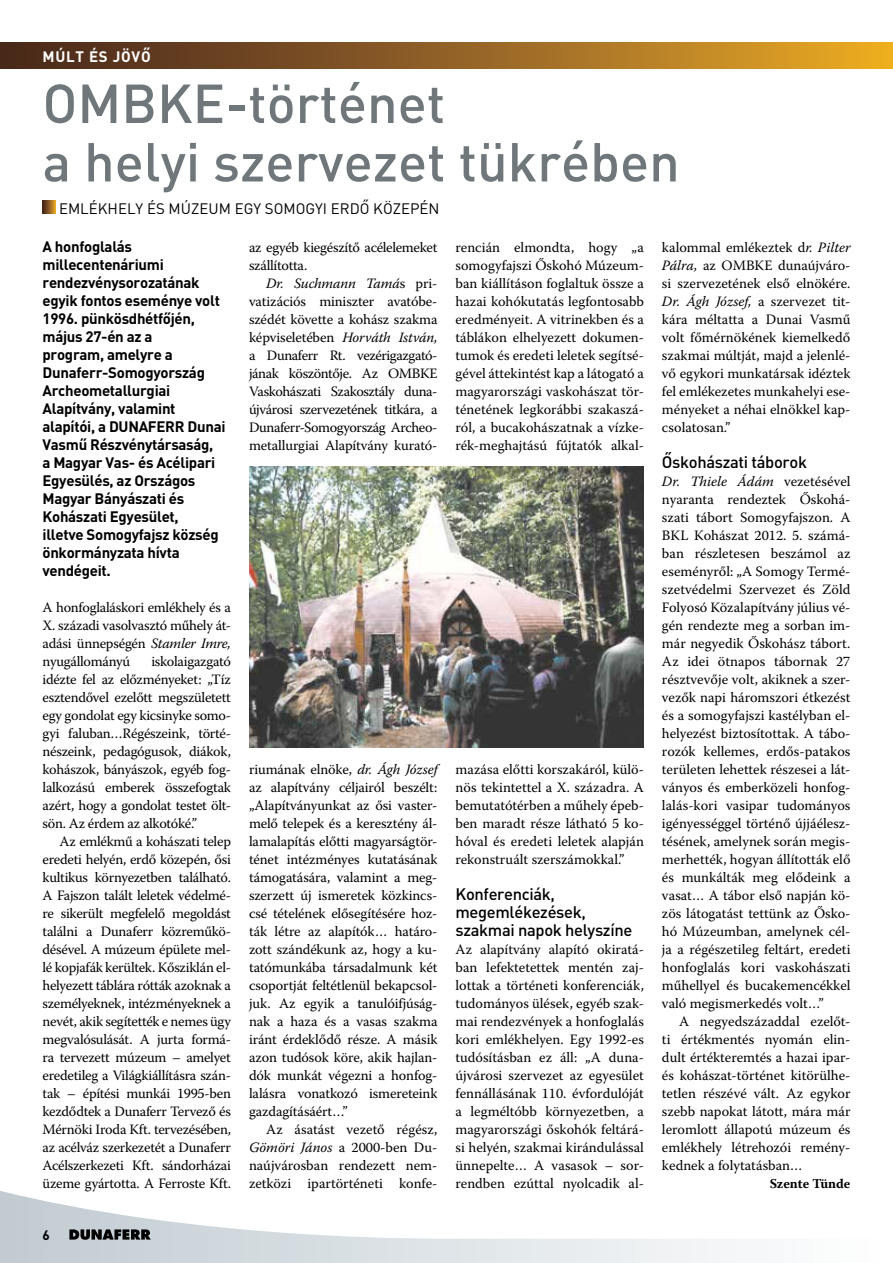
<style>
.page{position:relative;width:893px;height:1263px;background:#fff}
.page>*{position:absolute;margin:0;border:0;box-sizing:border-box;transform-origin:0 0}
.t1{font:500 54px/58.5px "DIN";color:#70777a}
.t2{font:500 16.5px/18px "DIN";letter-spacing:-.02em;color:#000}
.t3{font:700 15px/18px "DIN";letter-spacing:-.02em;color:#000}
.t4{font:15px "DIN";color:#000}
.t5{font:700 15px "DIN";letter-spacing:.05em;color:#fff}
.t6{font:14.25px/18px "Warnock Pro";letter-spacing:-.005em;color:#000;text-align:justify}
.t7{font:700 13.5px "Warnock Pro";color:#000}
.t8{font:700 13.5px "DIN";color:#000}
.s1{font-style:italic}
</style>
<div class="page">
<div style="left:0;top:43px;width:893px;height:25px;background:linear-gradient(to right,#41211f,#e8a828)"></div>
<svg style="left:43px;top:201px;width:12px;height:12px"></svg>
<img style="left:249px;top:467px;width:395px;height:280px">
<svg style="left:0;top:1191px;width:736px;height:72px"></svg>
<svg style="left:69px;top:1229px;width:82px;height:11px"></svg>
<p class="t5" style="left:43px;top:46px;width:110px">MÚLT ÉS JÖVŐ</p>
<h1 class="t1" style="left:43px;top:72px;width:639px">OMBKE-történet<br>a helyi szervezet tükrében</h1>
<p class="t4" style="left:59px;top:198px;width:382px">EMLÉKHELY ÉS MÚZEUM EGY SOMOGYI ERDŐ KÖZEPÉN</p>
<p class="t3" style="left:43px;top:237px;width:184px">A honfoglalás millecentenáriumi rendezvénysorozatának egyik fontos eseménye volt<br>1996. pünkösdhétfőjén, május 27-én az a<br>program, amelyre a<br>Dunaferr-Somogyország<br>Archeometallurgiai<br>Alapítvány, valamint alapítói, a DUNAFERR Dunai<br>Vasmű Részvénytársaság,<br>a Magyar Vas- és Acélipari<br>Egyesülés, az Országos<br>Magyar Bányászati és<br>Kohászati Egyesület,<br>illetve Somogyfajsz község önkormányzata hívta vendégeit.</p>
<p class="t6" style="left:43px;top:598px;width:190px">A honfoglaláskori emlékhely és a X. századi vasolvasztó műhely át&shy;adási ünnepségén <span class="s1">Stamler Imre, </span>nyugállományú</p>
<p class="t6" style="left:43px;top:652px;width:190px;text-indent:109px">iskolaigazgató idézte fel az előzményeket: „Tíz esztendővel ezelőtt megszületett egy gondolat egy kicsinyke somo&shy;gyi faluban…Régészeink, törté&shy;nészeink, pedagógusok, diákok, kohászok, bányászok, egyéb fog&shy;lalkozású emberek összefogtak azért, hogy a gondolat testet ölt&shy;sön. Az érdem az alkotóké.”</p>
<p class="t6" style="left:43px;top:832px;width:190px;text-indent:17px">Az emlékmű a kohászati telep eredeti helyén, erdő közepén, ősi kultikus környezetben található.<br>A Fajszon talált leletek védelmé&shy;re sikerült megfelelő megoldást találni a Dunaferr közreműkö&shy;désével. A múzeum épülete mel&shy;lé kopjafák kerültek. Kősziklán el&shy;helyezett táblára rótták azoknak a személyeknek, intézményeknek a nevét, akik segítették e nemes ügy megvalósulását. A jurta formá&shy;ra tervezett múzeum – amelyet eredetileg a Világkiállításra szán&shy;tak – építési munkái 1995-ben kezdődtek a Dunaferr Tervező és Mérnöki Iroda Kft. tervezésében, az acélváz szerkezetét a Dunaferr Acélszerkezeti Kft. sándorházai üzeme gyártotta. A Ferroste Kft.</p>
<p class="t8" style="left:43px;top:1225px;width:9px">6</p>
<p class="t6" style="left:249px;top:238px;width:190px">az egyéb kiegészítő acélelemeket szállította.</p>
<p class="t6" style="left:249px;top:274px;width:190px;text-indent:17px"><span class="s1">Dr. Suchmann Tamá</span>s pri&shy;vatizációs miniszter avatóbe&shy;szédét követte a kohász szakma képviseletében <span class="s1">Horváth István, </span>a Dunaferr Rt. vezérigazgató&shy;jának köszöntője. Az OMBKE Vaskohászati Szakosztály duna&shy;újvárosi szervezetének titkára, a Dunaferr-Somogyország Archeo&shy;metallurgiai Alapítvány kurató-</p>
<p class="t6" style="left:455px;top:238px;width:190px">rencián elmondta, hogy „a somogyfajszi Őskohó Múzeum&shy;ban kiállításon foglaltuk össze a hazai kohókutatás legfontosabb eredményeit. A vitrinekben és a táblákon elhelyezett dokumen&shy;tumok és eredeti leletek segítsé&shy;gével áttekintést kap a látogató a magyarországi vaskohászat tör&shy;ténetének legkorábbi szakaszá&shy;ról, a bucakohászatnak a vízke&shy;rék-meghajtású fújtatók alkal-</p>
<p class="t6" style="left:249px;top:760px;width:190px">riumának elnöke, <span class="s1">dr. Ágh József </span>az alapítvány céljairól beszélt: „Alapítványunkat az ősi vaster&shy;melő telepek és a keresztény ál&shy;lamalapítás előtti magyarságtör&shy;ténet intézményes kutatásának támogatására, valamint a meg&shy;szerzett új ismeretek közkinc - csé tételének elősegítésére hoz&shy;ták létre az alapítók… határo&shy;zott szándékunk az, hogy a ku&shy;tatómunkába társadalmunk két csoportját feltétlenül bekapcsol&shy;juk. Az egyik a tanulóifjúság&shy;nak a haza és a vasas szakma iránt érdeklődő része. A másik azon tudósok köre, akik hajlan&shy;dók munkát végezni a honfog&shy;lalásra vonatkozó ismereteink gazdagításáért…”</p>
<p class="t6" style="left:249px;top:1120px;width:190px;text-indent:17px">Az ásatást vezető régész, <span class="s1">Gömöri János</span> a 2000-ben Du&shy;naújvárosban rendezett nem&shy;zetközi ipartörténeti konfe-</p>
<p class="t6" style="left:455px;top:760px;width:190px">mazása előtti korszakáról, külö&shy;nös tekintettel a X. századra. A bemutatótérben a műhely épeb&shy;ben maradt része látható 5 ko&shy;hóval és eredeti leletek alapján rekonstruált szerszámokkal.”</p>
<p class="t2" style="left:455px;top:884px;width:178px">Konferenciák, megemlékezések, szakmai napok helyszíne</p>
<p class="t6" style="left:455px;top:940px;width:190px">Az alapítvány alapító okiratá&shy;ban lefektetettek mentén zaj&shy;lottak a történeti konferenciák, tudományos ülések, egyéb szak&shy;mai rendezvények a honfoglalás kori emlékhelyen. Egy 1992-es tudósításban ez áll: „A duna&shy;újvárosi szervezet az egyesület fennállásának 110. évfordulóját a legméltóbb környezetben, a magyarországi őskohók feltárá&shy;si helyén, szakmai kirándulással ünnepelte… A vasasok – sor&shy;rendben ezúttal nyolcadik al-</p>
<p class="t6" style="left:662px;top:238px;width:190px">kalommal emlékeztek d<span class="s1">r. Pilter Pálra,</span> az OMBKE dunaújváro&shy;si szervezetének első elnökére.<br><span class="s1">Dr. Ágh József,</span> a szervezet tit&shy;kára méltatta a Dunai Vasmű volt főmérnökének kiemelkedő szakmai múltját, majd a jelenlé&shy;vő egykori munkatársak idéztek fel emlékezetes munkahelyi ese&shy;ményeket a néhai elnökkel kap&shy;csolatosan.”</p>
<p class="t2" style="left:662px;top:452px;width:147px">Őskohászati táborok</p>
<p class="t6" style="left:662px;top:472px;width:190px"><span class="s1">Dr. Thiele Ádám</span> vezetésével nyaranta rendeztek Őskohá&shy;szati tábort Somogyfajszon. A BKL Kohászat 2012. 5. számá&shy;ban részletesen beszámol az eseményről: „A Somogy Termé&shy;szetvédelmi Szervezet és Zöld Folyosó Közalapítvány július vé&shy;gén rendezte meg a sorban im&shy;már negyedik Őskohász tábort.<br>Az idei ötnapos tábornak 27 résztvevője volt, akiknek a szer&shy;vezők napi háromszori étkezést és a somogyfajszi kastélyban el&shy;helyezést biztosítottak. A tábo&shy;rozók kellemes, erdős-patakos területen lehettek részesei a lát&shy;ványos és emberközeli honfog&shy;lalás-kori vasipar tudományos igényességgel történő újjáélesz&shy;tésének, amelynek során megis&shy;merhették, hogyan állították elő és munkálták meg elődeink a vasat… A tábor első napján kö&shy;zös látogatást tettünk az Ősko&shy;hó Múzeumban, amelynek cél&shy;ja a régészetileg feltárt, eredeti honfoglalás kori vaskohászati műhellyel és bucakemencékkel való megismerkedés volt…”</p>
<p class="t6" style="left:662px;top:1012px;width:190px;text-indent:17px">A negyedszázaddal ezelőt&shy;ti értékmentés nyomán elin&shy;dult értékteremtés a hazai ipar&shy;és kohászat-történet kitörülhe&shy;tetlen részévé vált. Az egykor szebb napokat látott, mára már leromlott állapotú múzeum és emlékhely létrehozói remény&shy;kednek a folytatásban…</p>
<p class="t7" style="left:770px;top:1175px;width:82px">Szente Tünde</p>
</div>
